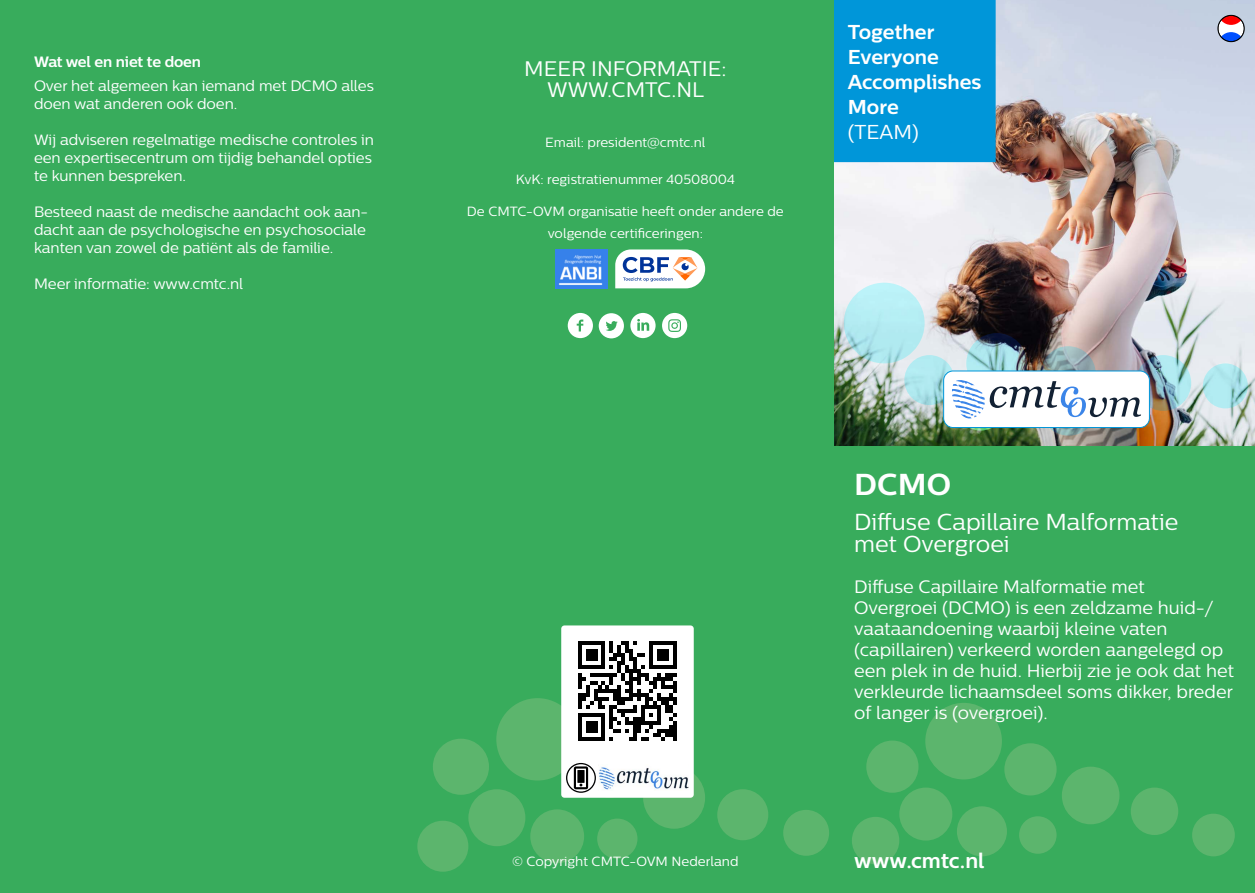
<style>
.page{position:relative;width:1255px;height:893px;background:#fff}
.page>*{position:absolute;margin:0;border:0;box-sizing:border-box;transform-origin:0 0}
.t1{font:700 30.3px "Centrale Sans";color:#fff}
.t2{font:23.1px/22.5px "Centrale Sans";color:#fff}
.t3{font:21px/21px "Centrale Sans";color:#fff;text-align:center}
.t4{font:700 21px "Centrale Sans";color:#fff}
.t5{font:700 20.1px/25px "Centrale Sans";color:#fff}
.t6{font:20.1px "Centrale Sans";color:#fff}
.t7{font:18px/21px "Centrale Sans";color:#fff}
.t8{font:15px/18px "Centrale Sans";letter-spacing:-.005em;color:#fff}
.t9{font:700 15px "Centrale Sans";letter-spacing:-.015em;color:#fff}
.t10{font:13.35px/21.6px "Centrale Sans";color:#fff;text-align:center}
</style>
<div class="page">
<img style="left:833px;top:0;width:421px;height:446px">
<div style="left:833px;top:0;width:162px;height:162px;background:#0096d9"></div>
<svg style="left:1040px;top:346px;width:55px;height:55px"></svg>
<svg style="left:1040px;top:379px;width:56px;height:57px"></svg>
<svg style="left:966px;top:333px;width:61px;height:61px;background:#7ca7b3"></svg>
<svg style="left:1202px;top:363px;width:45px;height:45px;background:#a9e2e7"></svg>
<img style="left:1135px;top:355px;width:56px;height:56px;border-radius:50%">
<svg style="left:843px;top:283px;width:81px;height:80px;background:#b2eaf0"></svg>
<svg style="left:904px;top:355px;width:50px;height:50px;background:#aae2e9"></svg>
<div style="left:833px;top:446px;width:421px;height:447px;background:#38ac5c"></div>
<div style="left:866px;top:740px;width:52px;height:53px;background:#5cb56d;border-radius:50%"></div>
<div style="left:1004px;top:743px;width:52px;height:52px;background:#5cb56d;border-radius:50%"></div>
<div style="left:1061px;top:767px;width:58px;height:57px;background:#5cb56d;border-radius:50%"></div>
<div style="left:1019px;top:816px;width:37px;height:38px;background:#5cb56d;border-radius:50%"></div>
<div style="left:1191px;top:814px;width:43px;height:42px;background:#5cb56d;border-radius:50%"></div>
<div style="left:899px;top:787px;width:53px;height:53px;background:#5cb56d;border-radius:50%"></div>
<div style="left:956px;top:806px;width:50px;height:50px;background:#5cb56d;border-radius:50%"></div>
<div style="left:925px;top:703px;width:76px;height:76px;background:#5cb56d;border-radius:50%"></div>
<div style="left:851px;top:817px;width:48px;height:47px;background:#5cb56d;border-radius:50%"></div>
<div style="left:1130px;top:787px;width:48px;height:48px;background:#5cb56d;border-radius:50%"></div>
<div style="left:943px;top:371px;width:206px;height:56px;background:#fff;border-radius:9px"></div>
<div style="left:943px;top:371px;width:206px;height:57px;border:1px solid #0096d9;border-radius:9px"></div>
<svg style="left:952px;top:380px;width:189px;height:39px"></svg>
<svg style="left:1217px;top:15px;width:26px;height:27px"></svg>
<div style="left:1217px;top:15px;width:27px;height:27px;border:1px solid #000;border-radius:50%"></div>
<div style="left:412px;top:0;width:421px;height:893px;background:#38ac5c"></div>
<div style="left:433px;top:739px;width:56px;height:56px;background:#5cb56d;border-radius:50%"></div>
<div style="left:643px;top:767px;width:62px;height:62px;background:#5cb56d;border-radius:50%"></div>
<div style="left:597px;top:819px;width:40px;height:40px;background:#5cb56d;border-radius:50%"></div>
<div style="left:468px;top:789px;width:57px;height:57px;background:#5cb56d;border-radius:50%"></div>
<div style="left:530px;top:809px;width:54px;height:54px;background:#5cb56d;border-radius:50%"></div>
<div style="left:496px;top:698px;width:82px;height:82px;background:#5cb56d;border-radius:50%"></div>
<div style="left:417px;top:821px;width:51px;height:51px;background:#5cb56d;border-radius:50%"></div>
<div style="left:717px;top:789px;width:51px;height:51px;background:#5cb56d;border-radius:50%"></div>
<div style="left:783px;top:810px;width:46px;height:46px;background:#5cb56d;border-radius:50%"></div>
<div style="left:0;top:0;width:412px;height:893px;background:#38ac5c"></div>
<div style="left:561px;top:625px;width:132px;height:173px;background:#fff;border-radius:3px"></div>
<svg style="left:578px;top:641px;width:3px;height:12px"></svg>
<svg style="left:586px;top:649px;width:3px;height:4px"></svg>
<hr style="left:589px;top:649px;width:4px;height:12px;background:#000">
<hr style="left:593px;top:649px;width:4px;height:12px;background:#000">
<svg style="left:581px;top:641px;width:20px;height:4px"></svg>
<hr style="left:601px;top:641px;width:4px;height:24px;background:#000">
<hr style="left:609px;top:641px;width:4px;height:12px;background:#000">
<hr style="left:617px;top:645px;width:4px;height:12px;background:#000">
<svg style="left:621px;top:641px;width:4px;height:4px"></svg>
<hr style="left:625px;top:641px;width:4px;height:12px;background:#000">
<hr style="left:629px;top:649px;width:4px;height:12px;background:#000">
<svg style="left:633px;top:641px;width:4px;height:4px"></svg>
<hr style="left:649px;top:641px;width:4px;height:24px;background:#000">
<hr style="left:657px;top:649px;width:4px;height:12px;background:#000">
<hr style="left:661px;top:649px;width:4px;height:12px;background:#000">
<hr style="left:665px;top:649px;width:4px;height:12px;background:#000">
<svg style="left:653px;top:641px;width:20px;height:4px"></svg>
<hr style="left:673px;top:641px;width:4px;height:24px;background:#000">
<svg style="left:578px;top:653px;width:99px;height:88px"></svg>
<svg style="left:574px;top:766px;width:14px;height:23px"></svg>
<div style="left:566px;top:763px;width:30px;height:30px;border:1px solid #000;border-radius:50%"></div>
<img style="left:598px;top:767px;width:91px;height:23px">
<svg style="left:567px;top:313px;width:57px;height:25px"></svg>
<svg style="left:630px;top:313px;width:25px;height:25px"></svg>
<svg style="left:662px;top:313px;width:25px;height:25px"></svg>
<img style="left:555px;top:249px;width:53px;height:39px">
<svg style="left:615px;top:249px;width:90px;height:39px;background:#cfd8db"></svg>
<p class="t9" style="left:34px;top:53px;width:168px">Wat wel en niet te doen</p>
<p class="t8" style="left:34px;top:77px;width:341px">Over het algemeen kan iemand met DCMO alles doen wat anderen ook doen.</p>
<p class="t8" style="left:34px;top:131px;width:341px">Wij adviseren regelmatige medische controles in een expertisecentrum om tijdig behandel opties te kunnen bespreken.</p>
<p class="t8" style="left:34px;top:203px;width:336px">Besteed naast de medische aandacht ook aan&shy;dacht aan de psychologische en psychosociale kanten van zowel de patiënt als de familie.</p>
<p class="t8" style="left:34px;top:275px;width:211px">Meer informatie: www.cmtc.nl</p>
<h3 class="t3" style="left:524px;top:58px;width:204px">MEER INFORMATIE:<br>WWW.CMTC.NL</h3>
<p class="t10" style="left:545px;top:131px;width:162px">Email: president@cmtc.nl</p>
<p class="t10" style="left:515px;top:169px;width:221px">KvK: registratienummer 40508004</p>
<p class="t10" style="left:467px;top:201px;width:318px">De CMTC-OVM organisatie heeft onder andere de volgende certificeringen:</p>
<h3 class="t5" style="left:847px;top:19px;width:135px">Together<br>Everyone<br>Accomplishes<br>More</h3>
<h3 class="t6" style="left:847px;top:120px;width:73px">(TEAM)</h3>
<p class="t10" style="left:512px;top:850px;width:228px">© Copyright CMTC-OVM Nederland</p>
<h1 class="t1" style="left:854px;top:466px;width:98px">DCMO</h1>
<h2 class="t2" style="left:854px;top:510px;width:326px">Diffuse Capillaire Malformatie met Overgroei</h2>
<p class="t7" style="left:854px;top:576px;width:381px">Diffuse Capillaire Malformatie met<br>Overgroei (DCMO) is een zeldzame huid-/ vaataandoening waarbij kleine vaten (capillairen) verkeerd worden aangelegd op een plek in de huid. Hierbij zie je ook dat het verkleurde lichaamsdeel soms dikker, breder of langer is (overgroei).</p>
<h3 class="t4" style="left:854px;top:848px;width:132px">www.cmtc.nl</h3>
</div>
